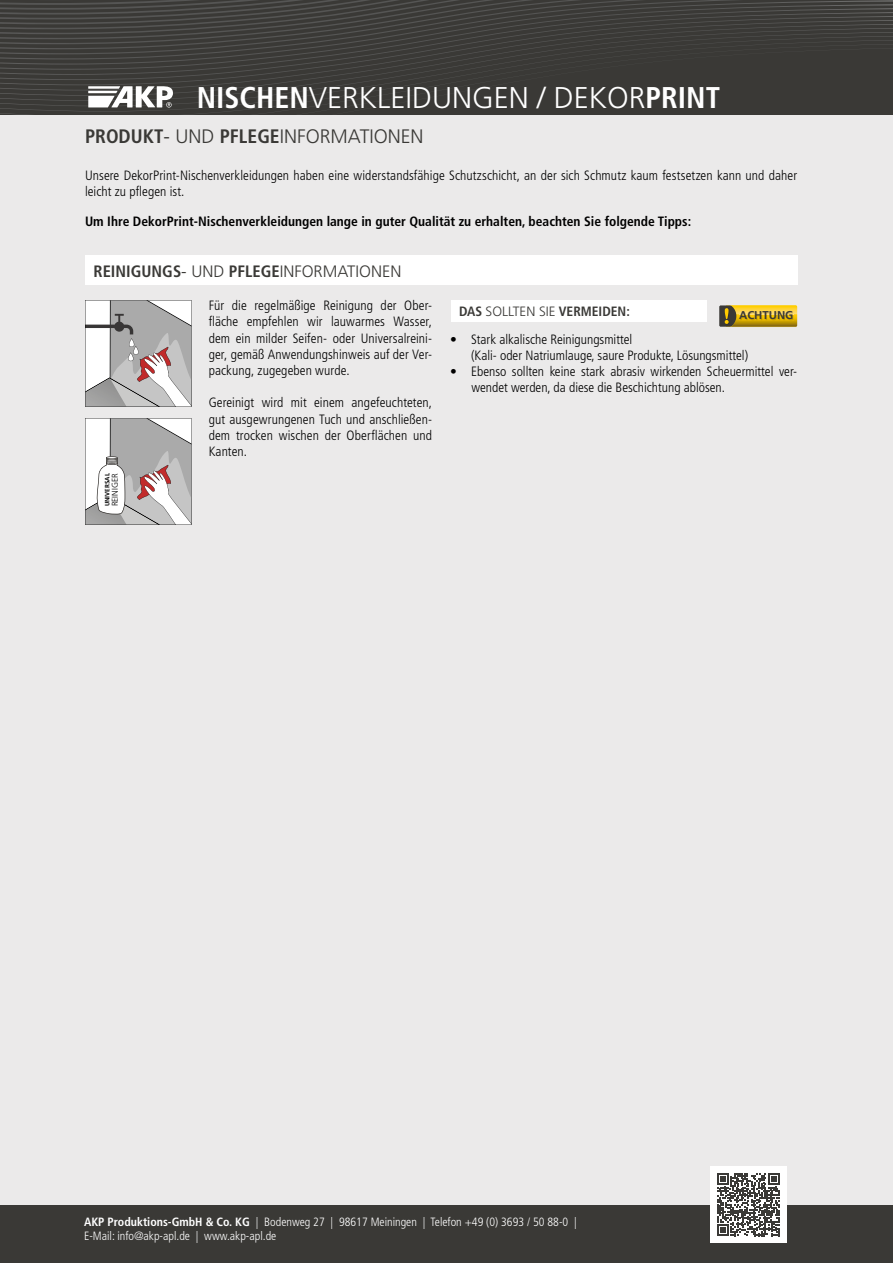
<style>
.page{position:relative;width:893px;height:1263px;background:#ebeaea}
.page>*{position:absolute;margin:0;border:0;box-sizing:border-box;transform-origin:0 0}
.t1{font:300 30px "Frutiger LT Pro";color:#fff}
.t2{font:300 19.5px "Frutiger LT Pro";color:#3a3936}
.t3{font:300 16.5px "Frutiger LT Pro";color:#3a3936}
.t4{font:300 condensed 13.5px/16.2px "Frutiger LT Std";color:#000}
.t5{font:700 condensed 13.5px "Frutiger LT Std";color:#000}
.t6{font:700 condensed 13.5px "Frutiger LT Std";color:#3a3936}
.t7{font:300 condensed 12px/14.4px "Frutiger LT Std";color:#fff}
.t8{font:700 11.4px "Frutiger LT Pro";color:#3a3936}
.t9{font:300 8.4px "Frutiger LT Pro";color:#000}
.t10{font:700 condensed 6.3px "Frutiger LT Std";color:#000;scale:1.12 1}
.s1{font-family:"Frutiger LT Std";font-weight:700;font-stretch:condensed}
.s2{font-family:"Frutiger LT Pro";font-weight:300;font-stretch:normal}
.s3{font-weight:700}
</style>
<div class="page">
<img style="left:0;top:113px;width:36px;height:2px">
<hr style="left:177px;top:112px;width:716px;height:3px;background:#3a3936">
<div style="left:0;top:106px;width:893px;height:6px;background:#3a3936"></div>
<div style="left:0;top:101px;width:893px;height:5px;background:#3a3936"></div>
<div style="left:0;top:96px;width:893px;height:5px;background:#3a3936"></div>
<img style="left:0;top:90px;width:893px;height:6px">
<img style="left:0;top:85px;width:893px;height:5px">
<img style="left:0;top:80px;width:893px;height:5px">
<img style="left:0;top:75px;width:893px;height:5px">
<img style="left:0;top:70px;width:893px;height:5px">
<img style="left:0;top:0;width:893px;height:70px">
<img style="left:0;top:0;width:744px;height:65px">
<img style="left:0;top:0;width:646px;height:59px">
<img style="left:0;top:0;width:583px;height:54px">
<img style="left:0;top:0;width:534px;height:49px">
<img style="left:0;top:0;width:495px;height:44px">
<img style="left:0;top:0;width:461px;height:39px">
<img style="left:0;top:0;width:430px;height:34px">
<img style="left:0;top:0;width:401px;height:29px">
<img style="left:0;top:0;width:371px;height:24px">
<img style="left:0;top:0;width:340px;height:19px">
<img style="left:0;top:0;width:304px;height:15px">
<img style="left:0;top:0;width:260px;height:10px">
<img style="left:0;top:0;width:201px;height:5px">
<img style="left:30px;top:0;width:48px;height:1px">
<svg style="left:88px;top:86px;width:85px;height:22px;background:#b6b6b5"></svg>
<div style="left:0;top:1205px;width:893px;height:58px;background:#3a3936"></div>
<div style="left:85px;top:255px;width:712px;height:30px;background:#fff"></div>
<svg style="left:85px;top:300px;width:107px;height:107px;background:#c0bcbc"></svg>
<svg style="left:85px;top:418px;width:107px;height:107px;background:#c8c4c4"></svg>
<div style="left:451px;top:300px;width:255px;height:21px;background:#fff"></div>
<svg style="left:719px;top:305px;width:78px;height:22px;background:#c3a124"></svg>
<div style="left:710px;top:1166px;width:77px;height:77px;background:#fff"></div>
<svg style="left:717px;top:1173px;width:63px;height:63px"></svg>
<h1 class="t1" style="left:197px;top:80px;width:525px"><span class="s1">NISCHEN</span>VERKLEIDUNGEN / DEKOR<span class="s1">PRINT</span></h1>
<h2 class="t2" style="left:85px;top:125px;width:340px"><span class="s1">PRODUKT</span>- UND <span class="s1">PFLEGE</span>INFORMATIONEN</h2>
<p class="t4" style="left:85px;top:168px;width:714px">Unsere DekorPrint-Nischenverkleidungen haben eine widerstandsfähige Schutzschicht, an der sich Schmutz kaum festsetzen kann und daher leicht zu pflegen ist.</p>
<p class="t5" style="left:85px;top:214px;width:608px">Um Ihre DekorPrint-Nischenverkleidungen lange in guter Qualität zu erhalten, beachten Sie folgende Tipps:</p>
<p class="t3" style="left:94px;top:261px;width:309px"><span class="s1">REINIGUNGS</span>- UND <span class="s1">PFLEGE</span>INFORMATIONEN</p>
<p class="t4" style="left:209px;top:298px;width:225px;text-align:justify">Für die regelmäßige Reinigung der Ober&shy;fläche empfehlen wir lauwarmes Wasser, dem ein milder Seifen- oder Universalreini&shy;ger, gemäß Anwendungshinweis auf der Ver&shy;packung, zugegeben wurde.</p>
<p class="t4" style="left:209px;top:395px;width:225px;text-align:justify">Gereinigt wird mit einem angefeuchteten, gut ausgewrungenen Tuch und anschließen&shy;dem trocken wischen der Oberflächen und Kanten.</p>
<p class="t10" style="left:104px;top:506px;width:31px;rotate:-90deg">UNIVERSAL</p>
<p class="t9" style="left:110px;top:506px;width:34px;rotate:-90deg">REINIGER</p>
<p class="t6" style="left:459px;top:303px;width:172px">DAS <span class="s2">SOLLTEN SIE</span> VERMEIDEN:</p>
<p class="t8" style="left:739px;top:309px;width:56px">ACHTUNG</p>
<p class="t4" style="left:471px;top:331px;width:279px;text-indent:-21px">• Stark alkalische Reinigungsmittel<br>(Kali- oder Natriumlauge, saure Produkte, Lösungsmittel)</p>
<p class="t4" style="left:471px;top:363px;width:327px;text-indent:-21px">• Ebenso sollten keine stark abrasiv wirkenden Scheuermittel ver&shy;wendet werden, da diese die Beschichtung ablösen.</p>
<p class="t7" style="left:84px;top:1215px;width:494px"><span class="s3">AKP Produktions-GmbH &amp; Co. KG</span> | Bodenweg 27 | 98617 Meiningen | Telefon +49 (0) 3693 / 50 88-0 |<br>E-Mail: info@akp-apl.de | www.akp-apl.de</p>
</div>
